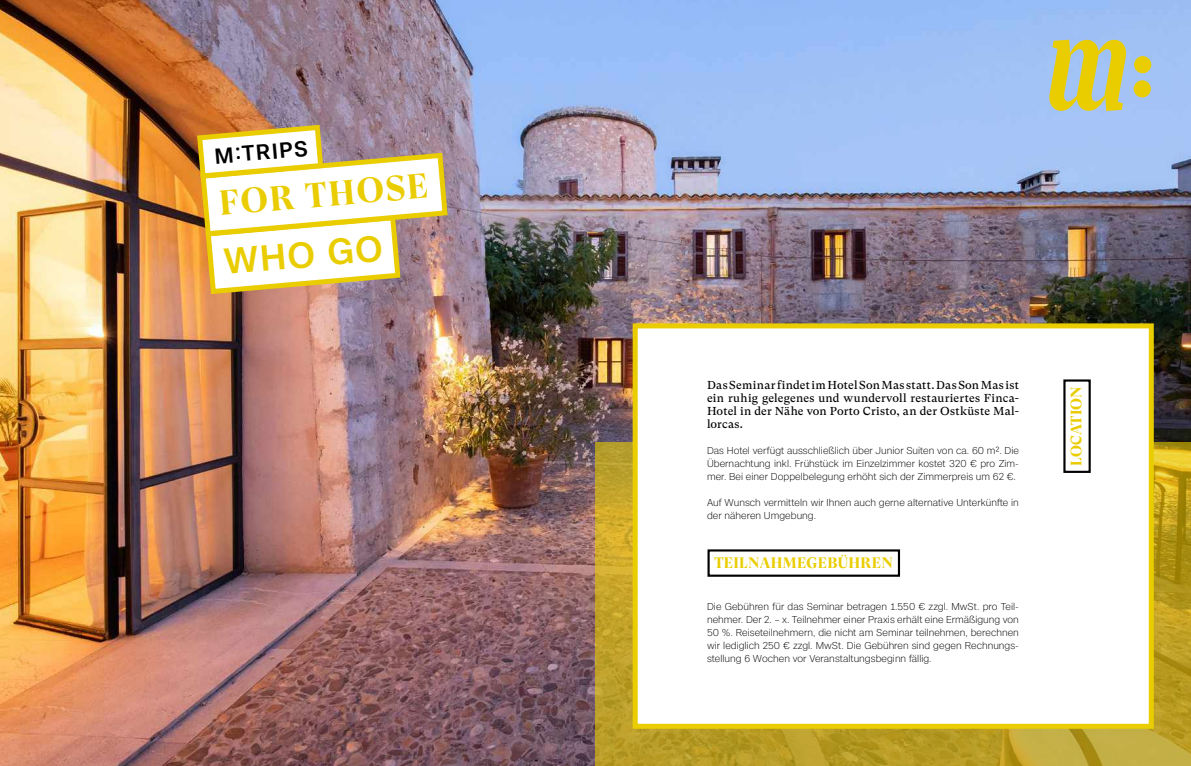
<style>
.page{position:relative;width:1191px;height:766px;background:#fff}
.page>*{position:absolute;margin:0;border:0;box-sizing:border-box;transform-origin:0 0}
.t1{font:700 34.6px "GT Super Display";color:#eacd00}
.t2{font:500 34.6px "Case";color:#eacd00}
.t3{font:500 20.7px "Case";color:#000}
.t4{font:700 15.1px "GT Super Display";letter-spacing:.02em;color:#eacd00}
.t5{font:700 15.1px "GT Super Display";color:#eacd00}
.t6{font:11.5px/13px "GT Super Text";letter-spacing:.015em;color:#000;text-align:justify}
.t7{font:300 9.5px/13px "Case";letter-spacing:.005em;color:#000;text-align:justify}
.s1{font-family:"Open Sans";font-weight:600}
</style>
<div class="page">
<img style="left:0;top:0;width:1191px;height:765px">
<svg style="left:595px;top:442px;width:596px;height:323px;background:#bca027"></svg>
<svg style="left:1049px;top:40px;width:102px;height:71px;background:#c7c775"></svg>
<div style="left:632px;top:323px;width:521px;height:405px;background:#fff;border:5px solid #eacd00"></div>
<div style="left:1063px;top:379px;width:27px;height:94px;border:2px solid #000"></div>
<div style="left:707px;top:549px;width:193px;height:27px;border:2px solid #000"></div>
<svg style="left:194px;top:122px;width:256px;height:175px"></svg>
<h2 class="t3" style="left:214px;top:142px;width:94px;rotate:-5deg">M<span class="s1">:</span>TRIPS</h2>
<h1 class="t1" style="left:217px;top:185px;width:211px;rotate:-5deg">FOR THOSE</h1>
<h1 class="t2" style="left:222px;top:239px;width:160px;rotate:-5deg">WHO GO</h1>
<p class="t6" style="left:707px;top:378px;width:313px">Das Seminar findet im Hotel Son Mas statt. Das Son Mas ist ein ruhig gelegenes und wundervoll restauriertes Finca-Hotel in der Nähe von Porto Cristo, an der Ostküste Mal&shy;lorcas.</p>
<p class="t7" style="left:707px;top:444px;width:313px">Das Hotel verfügt ausschließlich über Junior Suiten von ca. 60 m². Die Übernachtung inkl. Frühstück im Einzelzimmer kostet 320 € pro Zim&shy;mer. Bei einer Doppelbelegung erhöht sich der Zimmerpreis um 62 €.</p>
<p class="t7" style="left:707px;top:496px;width:313px">Auf Wunsch vermitteln wir Ihnen auch gerne alternative Unterkünfte in der näheren Umgebung.</p>
<h3 class="t4" style="left:714px;top:555px;width:180px">TEILNAHMEGEBÜHREN</h3>
<p class="t7" style="left:707px;top:600px;width:313px">Die Gebühren für das Seminar betragen 1.550 € zzgl. MwSt. pro Teil&shy;nehmer. Der 2. – x. Teilnehmer einer Praxis erhält eine Ermäßigung von 50 %. Reiseteilnehmern, die nicht am Seminar teilnehmen, berechnen wir lediglich 250 € zzgl. MwSt. Die Gebühren sind gegen Rechnungs&shy;stellung 6 Wochen vor Veranstaltungsbeginn fällig.</p>
<h3 class="t5" style="left:1068px;top:466px;width:81px;rotate:-90deg">LOCATION</h3>
</div>
